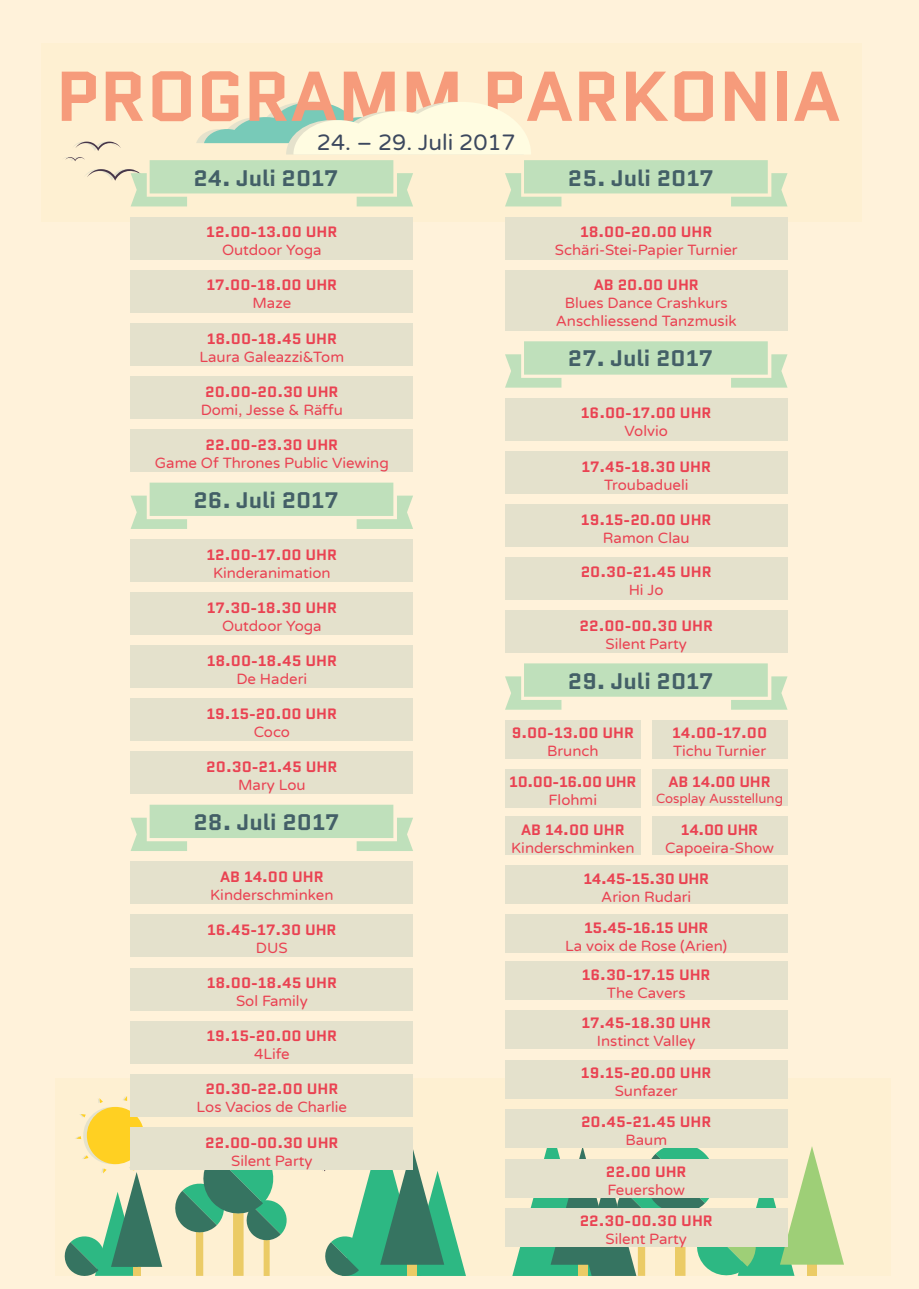
<style>
.page{position:relative;width:919px;height:1289px;background:#fff}
.page>*{position:absolute;margin:0;border:0;box-sizing:border-box;transform-origin:0 0}
.t1{font:700 70.35px "Quantico";color:#f69b7b}
.t2{font:700 22.5px "Quantico";color:#435f67}
.t3{font:22.5px "Varela Round";color:#3c485e}
.t4{font:700 15px "Quantico";color:#ea4252}
.t5{font:15px "Varela Round";color:#ea4252}
.t6{font:700 15px "Quantico";letter-spacing:-.02em;color:#ea4252}
.t7{font:13.5px "Varela Round";color:#ea4252}
</style>
<div class="page">
<div style="left:0;top:0;width:918px;height:1288px;background:#fff2da"></div>
<div style="left:41px;top:43px;width:820px;height:178px;background:#fef0d2"></div>
<div style="left:55px;top:1078px;width:835px;height:197px;background:#fef0d2"></div>
<svg style="left:64px;top:1095px;width:98px;height:180px"></svg>
<svg style="left:173px;top:1149px;width:293px;height:126px"></svg>
<svg style="left:512px;top:1129px;width:332px;height:146px"></svg>
<div style="left:505px;top:270px;width:282px;height:61px;background:#e4e1cc"></div>
<svg style="left:131px;top:482px;width:282px;height:47px"></svg>
<svg style="left:131px;top:804px;width:282px;height:47px"></svg>
<svg style="left:65px;top:102px;width:722px;height:104px"></svg>
<svg style="left:505px;top:341px;width:282px;height:46px"></svg>
<svg style="left:505px;top:663px;width:282px;height:46px"></svg>
<div style="left:131px;top:270px;width:282px;height:43px;background:#e4e1cc"></div>
<div style="left:131px;top:376px;width:282px;height:43px;background:#e4e1cc"></div>
<div style="left:131px;top:217px;width:282px;height:42px;background:#e4e1cc"></div>
<div style="left:131px;top:539px;width:282px;height:43px;background:#e4e1cc"></div>
<div style="left:131px;top:592px;width:282px;height:43px;background:#e4e1cc"></div>
<div style="left:131px;top:645px;width:282px;height:43px;background:#e4e1cc"></div>
<div style="left:131px;top:698px;width:282px;height:43px;background:#e4e1cc"></div>
<div style="left:131px;top:751px;width:282px;height:43px;background:#e4e1cc"></div>
<div style="left:131px;top:1021px;width:282px;height:42px;background:#e4e1cc"></div>
<div style="left:505px;top:217px;width:282px;height:42px;background:#e4e1cc"></div>
<div style="left:505px;top:451px;width:282px;height:43px;background:#e4e1cc"></div>
<div style="left:505px;top:398px;width:282px;height:43px;background:#e4e1cc"></div>
<div style="left:505px;top:1060px;width:282px;height:38px;background:#e4e1cc"></div>
<div style="left:505px;top:1010px;width:282px;height:38px;background:#e4e1cc"></div>
<div style="left:505px;top:961px;width:282px;height:38px;background:#e4e1cc"></div>
<div style="left:505px;top:914px;width:282px;height:38px;background:#e4e1cc"></div>
<div style="left:505px;top:865px;width:282px;height:38px;background:#e4e1cc"></div>
<div style="left:505px;top:816px;width:135px;height:39px;background:#e4e1cc"></div>
<div style="left:651px;top:816px;width:136px;height:39px;background:#e4e1cc"></div>
<div style="left:505px;top:769px;width:135px;height:38px;background:#e4e1cc"></div>
<div style="left:651px;top:769px;width:136px;height:36px;background:#e4e1cc"></div>
<div style="left:505px;top:720px;width:135px;height:38px;background:#e4e1cc"></div>
<div style="left:651px;top:720px;width:136px;height:38px;background:#e4e1cc"></div>
<div style="left:131px;top:914px;width:282px;height:43px;background:#e4e1cc"></div>
<div style="left:131px;top:861px;width:282px;height:43px;background:#e4e1cc"></div>
<div style="left:131px;top:967px;width:282px;height:43px;background:#e4e1cc"></div>
<div style="left:131px;top:323px;width:282px;height:43px;background:#e4e1cc"></div>
<div style="left:131px;top:429px;width:282px;height:43px;background:#e4e1cc"></div>
<div style="left:131px;top:1074px;width:282px;height:42px;background:#e4e1cc"></div>
<div style="left:131px;top:1127px;width:282px;height:42px;background:#e4e1cc"></div>
<div style="left:505px;top:504px;width:282px;height:43px;background:#e4e1cc"></div>
<div style="left:505px;top:1159px;width:282px;height:38px;background:#e4e1cc"></div>
<div style="left:505px;top:1108px;width:282px;height:39px;background:#e4e1cc"></div>
<div style="left:505px;top:557px;width:282px;height:42px;background:#e4e1cc"></div>
<div style="left:505px;top:610px;width:282px;height:42px;background:#e4e1cc"></div>
<div style="left:505px;top:1208px;width:282px;height:38px;background:#e4e1cc"></div>
<p class="t1" style="left:56px;top:46px;width:786px">PROGRAMM PARKONIA</p>
<p class="t1" style="left:85px;top:84px;width:786px">PROGRAMM PARKONIA</p>
<p class="t3" style="left:317px;top:127px;width:200px">24. – 29. Juli 2017</p>
<p class="t2" style="left:193px;top:162px;width:146px">24. Juli 2017</p>
<p class="t2" style="left:568px;top:162px;width:147px">25. Juli 2017</p>
<p class="t4" style="left:206px;top:221px;width:133px">12.00-13.00 UHR</p>
<p class="t5" style="left:222px;top:240px;width:101px">Outdoor Yoga</p>
<p class="t4" style="left:206px;top:274px;width:132px">17.00-18.00 UHR</p>
<p class="t5" style="left:252px;top:293px;width:40px">Maze</p>
<p class="t4" style="left:207px;top:327px;width:132px">18.00-18.45 UHR</p>
<p class="t5" style="left:199px;top:346px;width:146px">Laura Galeazzi&amp;Tom</p>
<p class="t4" style="left:205px;top:380px;width:135px">20.00-20.30 UHR</p>
<p class="t5" style="left:201px;top:399px;width:144px">Domi, Jesse &amp; Räffu</p>
<p class="t4" style="left:205px;top:434px;width:134px">22.00-23.30 UHR</p>
<p class="t5" style="left:155px;top:452px;width:235px">Game Of Thrones Public Viewing</p>
<p class="t2" style="left:193px;top:484px;width:146px">26. Juli 2017</p>
<p class="t4" style="left:206px;top:544px;width:132px">12.00-17.00 UHR</p>
<p class="t5" style="left:213px;top:562px;width:119px">Kinderanimation</p>
<p class="t4" style="left:207px;top:597px;width:132px">17.30-18.30 UHR</p>
<p class="t5" style="left:222px;top:615px;width:101px">Outdoor Yoga</p>
<p class="t4" style="left:207px;top:649px;width:132px">18.00-18.45 UHR</p>
<p class="t5" style="left:236px;top:668px;width:72px">De Haderi</p>
<p class="t4" style="left:206px;top:702px;width:132px">19.15-20.00 UHR</p>
<p class="t5" style="left:254px;top:721px;width:38px">Coco</p>
<p class="t4" style="left:206px;top:755px;width:133px">20.30-21.45 UHR</p>
<p class="t5" style="left:238px;top:774px;width:69px">Mary Lou</p>
<p class="t2" style="left:193px;top:806px;width:147px">28. Juli 2017</p>
<p class="t4" style="left:220px;top:865px;width:105px">AB 14.00 UHR</p>
<p class="t5" style="left:210px;top:884px;width:125px">Kinderschminken</p>
<p class="t4" style="left:207px;top:919px;width:131px">16.45-17.30 UHR</p>
<p class="t5" style="left:256px;top:937px;width:33px">DUS</p>
<p class="t4" style="left:207px;top:972px;width:132px">18.00-18.45 UHR</p>
<p class="t5" style="left:236px;top:990px;width:73px">Sol Family</p>
<p class="t4" style="left:206px;top:1025px;width:132px">19.15-20.00 UHR</p>
<p class="t5" style="left:254px;top:1043px;width:37px">4Life</p>
<p class="t4" style="left:205px;top:1078px;width:134px">20.30-22.00 UHR</p>
<p class="t5" style="left:197px;top:1097px;width:152px">Los Vacios de Charlie</p>
<p class="t4" style="left:205px;top:1131px;width:135px">22.00-00.30 UHR</p>
<p class="t5" style="left:231px;top:1150px;width:83px">Silent Party</p>
<p class="t4" style="left:580px;top:221px;width:134px">18.00-20.00 UHR</p>
<p class="t5" style="left:555px;top:240px;width:184px">Schäri-Stei-Papier Turnier</p>
<p class="t4" style="left:593px;top:274px;width:107px">AB 20.00 UHR</p>
<p class="t5" style="left:564px;top:293px;width:164px">Blues Dance Crashkurs</p>
<p class="t5" style="left:555px;top:311px;width:182px">Anschliessend Tanzmusik</p>
<p class="t2" style="left:568px;top:342px;width:146px">27. Juli 2017</p>
<p class="t4" style="left:581px;top:402px;width:132px">16.00-17.00 UHR</p>
<p class="t5" style="left:624px;top:421px;width:45px">Volvio</p>
<p class="t4" style="left:581px;top:455px;width:131px">17.45-18.30 UHR</p>
<p class="t5" style="left:604px;top:474px;width:86px">Troubadueli</p>
<p class="t4" style="left:581px;top:508px;width:132px">19.15-20.00 UHR</p>
<p class="t5" style="left:603px;top:527px;width:88px">Ramon Clau</p>
<p class="t4" style="left:580px;top:561px;width:133px">20.30-21.45 UHR</p>
<p class="t5" style="left:628px;top:580px;width:36px">Hi Jo</p>
<p class="t4" style="left:579px;top:614px;width:135px">22.00-00.30 UHR</p>
<p class="t5" style="left:605px;top:633px;width:83px">Silent Party</p>
<p class="t2" style="left:568px;top:665px;width:147px">29. Juli 2017</p>
<p class="t4" style="left:511px;top:722px;width:124px">9.00-13.00 UHR</p>
<p class="t5" style="left:547px;top:741px;width:53px">Brunch</p>
<p class="t4" style="left:672px;top:722px;width:96px">14.00-17.00</p>
<p class="t5" style="left:673px;top:741px;width:95px">Tichu Turnier</p>
<p class="t6" style="left:509px;top:771px;width:129px">10.00-16.00 UHR</p>
<p class="t5" style="left:548px;top:790px;width:50px">Flohmi</p>
<p class="t4" style="left:668px;top:771px;width:103px">AB 14.00 UHR</p>
<p class="t7" style="left:656px;top:789px;width:128px">Cosplay Ausstellung</p>
<p class="t4" style="left:521px;top:819px;width:105px">AB 14.00 UHR</p>
<p class="t5" style="left:511px;top:837px;width:125px">Kinderschminken</p>
<p class="t4" style="left:681px;top:819px;width:79px">14.00 UHR</p>
<p class="t5" style="left:665px;top:837px;width:110px">Capoeira-Show</p>
<p class="t6" style="left:583px;top:867px;width:127px">14.45-15.30 UHR</p>
<p class="t5" style="left:601px;top:886px;width:91px">Arion Rudari</p>
<p class="t6" style="left:584px;top:916px;width:126px">15.45-16.15 UHR</p>
<p class="t5" style="left:565px;top:935px;width:163px">La voix de Rose (Arien)</p>
<p class="t4" style="left:582px;top:963px;width:130px">16.30-17.15 UHR</p>
<p class="t5" style="left:607px;top:982px;width:80px">The Cavers</p>
<p class="t4" style="left:581px;top:1012px;width:131px">17.45-18.30 UHR</p>
<p class="t5" style="left:597px;top:1031px;width:100px">Instinct Valley</p>
<p class="t4" style="left:581px;top:1062px;width:132px">19.15-20.00 UHR</p>
<p class="t5" style="left:614px;top:1080px;width:64px">Sunfazer</p>
<p class="t4" style="left:581px;top:1111px;width:132px">20.45-21.45 UHR</p>
<p class="t5" style="left:625px;top:1129px;width:43px">Baum</p>
<p class="t4" style="left:606px;top:1161px;width:82px">22.00 UHR</p>
<p class="t5" style="left:607px;top:1179px;width:79px">Feuershow</p>
<p class="t4" style="left:579px;top:1210px;width:135px">22.30-00.30 UHR</p>
<p class="t5" style="left:605px;top:1228px;width:83px">Silent Party</p>
</div>
